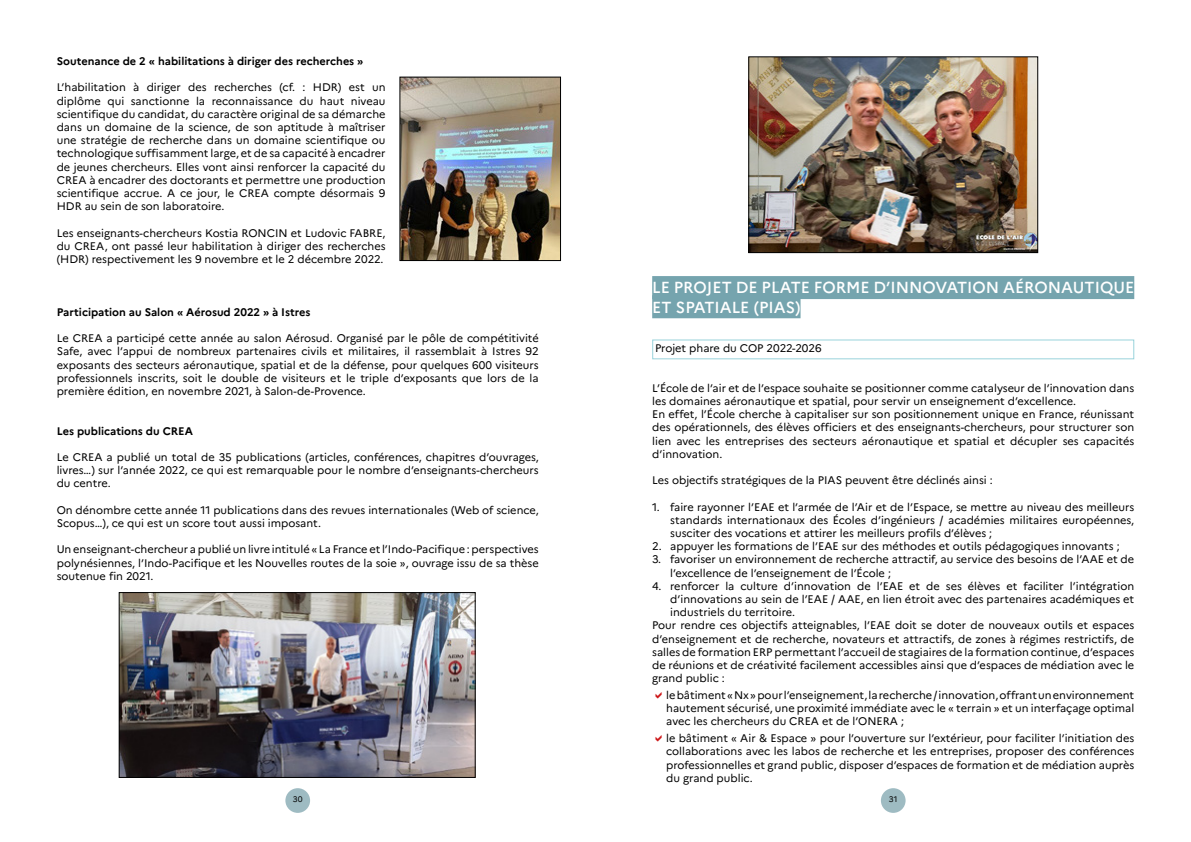
<style>
.page{position:relative;width:1191px;height:842px;background:#fff}
.page>*{position:absolute;margin:0;border:0;box-sizing:border-box;transform-origin:0 0}
.t1{font:500 16px/19.2px "Marianne";color:#fff}
.t2{font:11px/13.2px "Marianne";color:#000;text-align:justify}
.t3{font:700 11px "Marianne";color:#000}
.t4{font:8.1px "Marianne";color:#000}
</style>
<div class="page">
<div style="left:285px;top:788px;width:25px;height:25px;background:#9ebbc2;border-radius:50%"></div>
<div style="left:881px;top:788px;width:24px;height:25px;background:#9ebbc2;border-radius:50%"></div>
<div style="left:652px;top:276px;width:482px;height:23px;background:#75a4ae"></div>
<div style="left:652px;top:295px;width:148px;height:23px;background:#75a4ae"></div>
<img style="left:402px;top:79px;width:156px;height:180px">
<div style="left:400px;top:77px;width:160px;height:184px;border:1px solid #000"></div>
<img style="left:121px;top:594px;width:352px;height:181px">
<div style="left:119px;top:592px;width:356px;height:185px;border:1px solid #000"></div>
<img style="left:750px;top:59px;width:285px;height:192px">
<div style="left:748px;top:57px;width:289px;height:196px;border:1px solid #000"></div>
<div style="left:652px;top:339px;width:482px;height:20px;border:1px solid #99d3db"></div>
<p class="t3" style="left:57px;top:54px;width:308px">Soutenance de 2 « habilitations à diriger des recherches »</p>
<p class="t2" style="left:57px;top:81px;width:330px">L’habilitation à diriger des recherches (cf. : HDR) est un diplôme qui sanctionne la reconnaissance du haut niveau scientifique du candidat, du caractère original de sa démarche dans un domaine de la science, de son aptitude à maîtriser une stratégie de recherche dans un domaine scientifique ou technologique suffisamment large, et de sa capacité à encadrer de jeunes chercheurs. Elles vont ainsi renforcer la capacité du CREA à encadrer des doctorants et permettre une production scientifique accrue. A ce jour, le CREA compte désormais 9<br>HDR au sein de son laboratoire.</p>
<p class="t2" style="left:57px;top:226px;width:330px">Les enseignants-chercheurs Kostia RONCIN et Ludovic FABRE, du CREA, ont passé leur habilitation à diriger des recherches (HDR) respectivement les 9 novembre et le 2 décembre 2022.</p>
<p class="t3" style="left:57px;top:305px;width:255px">Participation au Salon « Aérosud 2022 » à Istres</p>
<p class="t2" style="left:57px;top:332px;width:483px">Le CREA a participé cette année au salon Aérosud. Organisé par le pôle de compétitivité Safe, avec l’appui de nombreux partenaires civils et militaires, il rassemblait à Istres 92 exposants des secteurs aéronautique, spatial et de la défense, pour quelques 600 visiteurs professionnels inscrits, soit le double de visiteurs et le triple d’exposants que lors de la première édition, en novembre 2021, à Salon-de-Provence.</p>
<p class="t3" style="left:57px;top:424px;width:138px">Les publications du CREA</p>
<p class="t2" style="left:57px;top:450px;width:483px">Le CREA a publié un total de 35 publications (articles, conférences, chapitres d’ouvrages, livres…) sur l’année 2022, ce qui est remarquable pour le nombre d’enseignants-chercheurs du centre.</p>
<p class="t2" style="left:57px;top:503px;width:483px">On dénombre cette année 11 publications dans des revues internationales (Web of science,<br>Scopus…), ce qui est un score tout aussi imposant.</p>
<p class="t2" style="left:57px;top:543px;width:483px">Un enseignant-chercheur a publié un livre intitulé « La France et l’Indo-Pacifique : perspectives polynésiennes, l’Indo-Pacifique et les Nouvelles routes de la soie », ouvrage issu de sa thèse soutenue fin 2021.</p>
<h1 class="t1" style="left:652px;top:278px;width:483px">LE PROJET DE PLATE FORME D’INNOVATION AÉRONAUTIQUE<br>ET SPATIALE (PIAS)</h1>
<p class="t2" style="left:655px;top:342px;width:168px">Projet phare du COP 2022-2026</p>
<p class="t2" style="left:652px;top:381px;width:483px;text-align:left">L’École de l’air et de l’espace souhaite se positionner comme catalyseur de l’innovation dans les domaines aéronautique et spatial, pour servir un enseignement d’excellence.<br>En effet, l’École cherche à capitaliser sur son positionnement unique en France, réunissant des opérationnels, des élèves officiers et des enseignants-chercheurs, pour structurer son lien avec les entreprises des secteurs aéronautique et spatial et décupler ses capacités d’innovation.</p>
<p class="t2" style="left:652px;top:474px;width:342px">Les objectifs stratégiques de la PIAS peuvent être déclinés ainsi :</p>
<p class="t2" style="left:670px;top:500px;width:465px;text-indent:-18px">1. faire rayonner l’EAE et l’armée de l’Air et de l’Espace, se mettre au niveau des meilleurs standards internationaux des Écoles d’ingénieurs / académies militaires européennes, susciter des vocations et attirer les meilleurs profils d’élèves ;</p>
<p class="t2" style="left:652px;top:540px;width:469px">2. appuyer les formations de l’EAE sur des méthodes et outils pédagogiques innovants ;</p>
<p class="t2" style="left:670px;top:553px;width:465px;text-indent:-18px">3. favoriser un environnement de recherche attractif, au service des besoins de l’AAE et de l’excellence de l’enseignement de l’École ;</p>
<p class="t2" style="left:652px;top:579px;width:483px">4. renforcer la culture d’innovation de l’EAE et de ses élèves et faciliter l’intégration</p>
<p class="t2" style="left:670px;top:592px;width:465px">d’innovations au sein de l’EAE / AAE, en lien étroit avec des partenaires académiques et</p>
<p class="t2" style="left:670px;top:606px;width:126px">industriels du territoire.</p>
<p class="t2" style="left:652px;top:619px;width:483px">Pour rendre ces objectifs atteignables, l’EAE doit se doter de nouveaux outils et espaces</p>
<p class="t2" style="left:652px;top:632px;width:483px">d’enseignement et de recherche, novateurs et attractifs, de zones à régimes restrictifs, de</p>
<p class="t2" style="left:652px;top:645px;width:483px">salles de formation ERP permettant l’accueil de stagiaires de la formation continue, d’espaces</p>
<p class="t2" style="left:652px;top:658px;width:483px">de réunions et de créativité facilement accessibles ainsi que d’espaces de médiation avec le</p>
<p class="t2" style="left:652px;top:672px;width:74px">grand public :</p>
<p class="t2" style="left:666px;top:688px;width:469px">le bâtiment «Nx» pour l’enseignement, la recherche / innovation, offrant un environnement hautement sécurisé, une proximité immédiate avec le « terrain » et un interfaçage optimal avec les chercheurs du CREA et de l’ONERA ;</p>
<p class="t2" style="left:666px;top:732px;width:469px">le bâtiment « Air &amp; Espace » pour l’ouverture sur l’extérieur, pour faciliter l’initiation des collaborations avec les labos de recherche et les entreprises, proposer des conférences professionnelles et grand public, disposer d’espaces de formation et de médiation auprès du grand public.</p>
<p class="t4" style="left:293px;top:794px;width:11px">30</p>
<p class="t4" style="left:889px;top:794px;width:10px">31</p>
</div>
